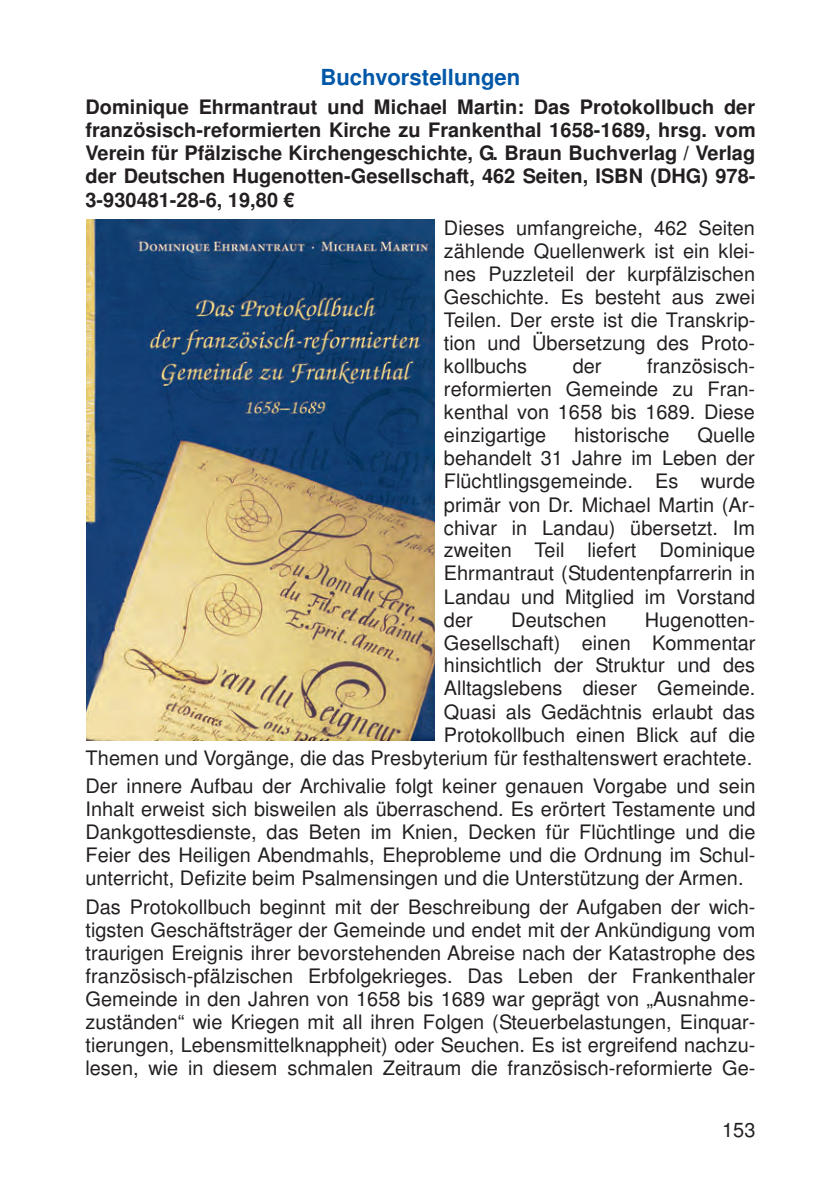
<style>
.page{position:relative;width:840px;height:1191px;background:#fff}
.page>*{position:absolute;margin:0;border:0;box-sizing:border-box;transform-origin:0 0}
.t1{font:700 22px "Helvetica";color:#0157a8}
.t2{font:20px/23px "Helvetica";color:#231f20;text-align:justify}
.t3{font:700 20px/23.2px "Helvetica";color:#231f20;text-align:justify}
</style>
<div class="page">
<img style="left:86px;top:220px;width:348px;height:521px">
<p class="t1" style="left:320px;top:69px;width:201px">Buchvorstellungen</p>
<p class="t3" style="left:85px;top:97px;width:671px">Dominique Ehrmantraut und Michael Martin: Das Protokollbuch der französisch-reformierten Kirche zu Frankenthal 1658-1689, hrsg. vom Verein für Pfälzische Kirchengeschichte, G. Braun Buchverlag / Verlag der Deutschen Hugenotten-Gesellschaft, 462 Seiten, ISBN (DHG) 978- 3-930481-28-6, 19,80 €</p>
<p class="t2" style="left:443px;top:217px;width:313px">Dieses umfangreiche, 462 Seiten zählende Quellenwerk ist ein klei&shy;nes Puzzleteil der kurpfälzischen Geschichte. Es besteht aus zwei Teilen. Der erste ist die Transkrip&shy;tion und Übersetzung des Proto&shy;kollbuchs</p>
<p class="t2" style="left:443px;top:355px;width:312px;text-indent:203px">französisch&shy;reformierten Gemeinde zu Fran&shy;kenthal von 1658 bis 1689. Diese einzigartige</p>
<p class="t2" style="left:572px;top:355px;width:30px">der</p>
<p class="t2" style="left:443px;top:423px;width:313px;text-indent:253px">Quelle behandelt 31 Jahre im Leben der Flüchtlingsgemeinde. Es wurde primär von Dr. Michael Martin (Ar&shy;chivar in Landau) übersetzt. Im zweiten Teil liefert Dominique Ehrmantraut (Studentenpfarrerin in Landau und Mitglied im Vorstand der</p>
<p class="t2" style="left:573px;top:423px;width:97px">historische</p>
<p class="t2" style="left:85px;top:608px;width:671px;text-align:right">Hugenotten-<br>Gesellschaft) einen Kommentar<br>hinsichtlich der Struktur und des<br>Alltagslebens dieser Gemeinde.<br>Quasi als Gedächtnis erlaubt das<br>Protokollbuch einen Blick auf die<br>Themen und Vorgänge, die das Presbyterium für festhaltenswert erachtete.</p>
<p class="t2" style="left:85px;top:774px;width:671px">Der innere Aufbau der Archivalie folgt keiner genauen Vorgabe und sein Inhalt erweist sich bisweilen als überraschend. Es erörtert Testamente und Dankgottesdienste, das Beten im Knien, Decken für Flüchtlinge und die Feier des Heiligen Abendmahls, Eheprobleme und die Ordnung im Schul&shy;unterricht, Defizite beim Psalmensingen und die Unterstützung der Armen.</p>
<p class="t2" style="left:85px;top:895px;width:671px">Das Protokollbuch beginnt mit der Beschreibung der Aufgaben der wich&shy;tigsten Geschäftsträger der Gemeinde und endet mit der Ankündigung vom traurigen Ereignis ihrer bevorstehenden Abreise nach der Katastrophe des französisch-pfälzischen Erbfolgekrieges. Das Leben der Frankenthaler Gemeinde in den Jahren von 1658 bis 1689 war geprägt von „Ausnahme&shy;zuständen“ wie Kriegen mit all ihren Folgen (Steuerbelastungen, Einquar&shy;tierungen, Lebensmittelknappheit) oder Seuchen. Es ist ergreifend nachzu&shy;lesen, wie in diesem schmalen Zeitraum die französisch-reformierte Ge-</p>
<p class="t2" style="left:511px;top:608px;width:97px">Deutschen</p>
<p class="t2" style="left:721px;top:1118px;width:35px">153</p>
</div>
